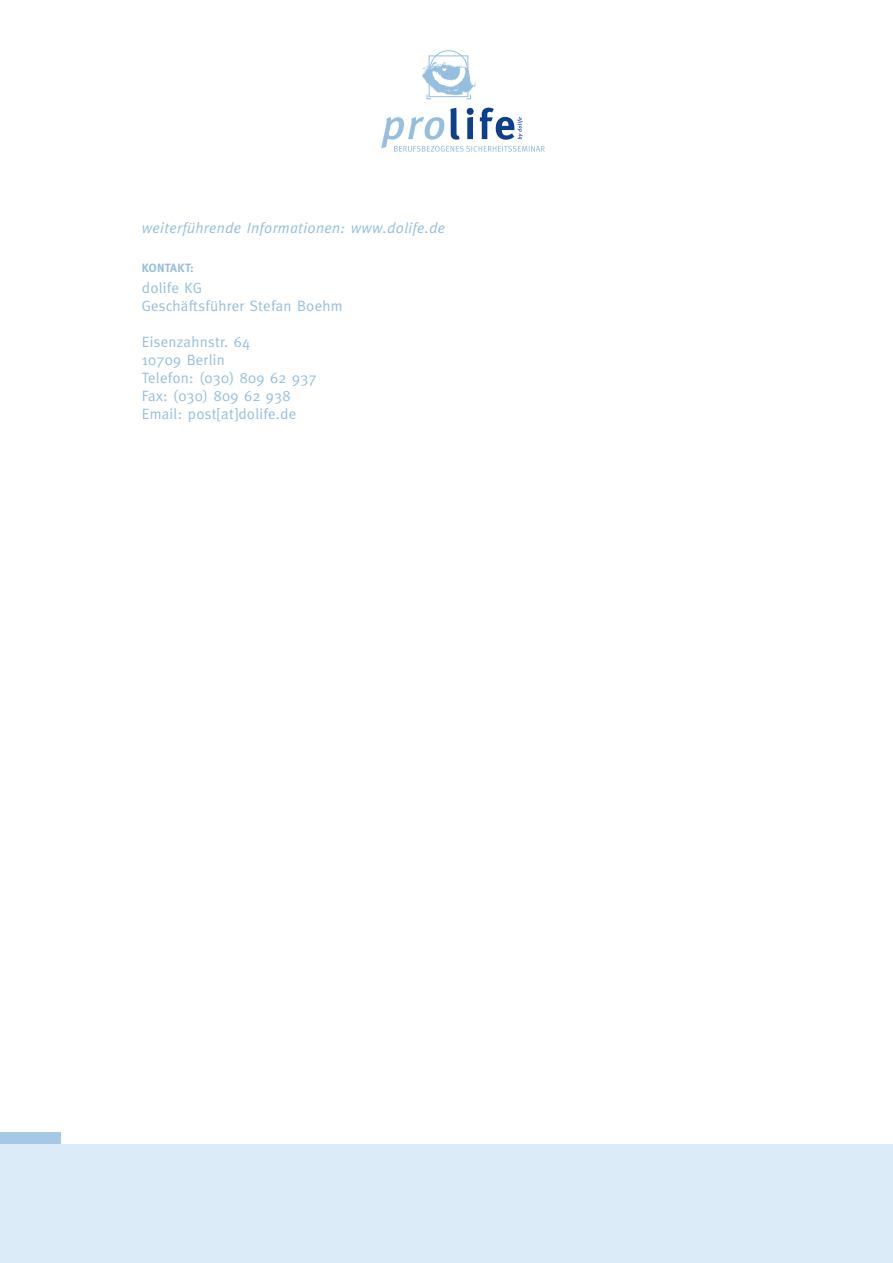
<style>
.page{position:relative;width:893px;height:1263px;background:#fff}
.page>*{position:absolute;margin:0;border:0;box-sizing:border-box;transform-origin:0 0}
.t1{font:15px/18px "Meta";letter-spacing:.02em;color:#96bedf}
.t2{font:italic 15px "Meta";letter-spacing:.02em;color:#96bedf}
.t3{font:700 12px "Meta";letter-spacing:.025em;color:#96bedf}
</style>
<div class="page">
<div style="left:0;top:1144px;width:893px;height:119px;background:#dbebf8"></div>
<div style="left:0;top:1133px;width:61px;height:11px;background:#a7c8e4"></div>
<div style="left:429px;top:56px;width:39px;height:41px;border:1px solid #96bedf"></div>
<div style="left:430px;top:51px;width:37px;height:37px;border:1px solid #96bedf;border-radius:50%"></div>
<svg style="left:421px;top:62px;width:55px;height:37px"></svg>
<svg style="left:381px;top:108px;width:164px;height:44px"></svg>
<p class="t2" style="left:142px;top:219px;width:305px">weiterführende Informationen: www.dolife.de</p>
<p class="t3" style="left:142px;top:261px;width:53px">KONTAKT:</p>
<p class="t1" style="left:142px;top:279px;width:202px">dolife KG<br>Geschäftsführer Stefan Boehm</p>
<p class="t1" style="left:142px;top:333px;width:177px">Eisenzahnstr. 64<br>10709 Berlin<br>Telefon: (030) 809 62 937<br>Fax: (030) 809 62 938<br>Email: post[at]dolife.de</p>
</div>
